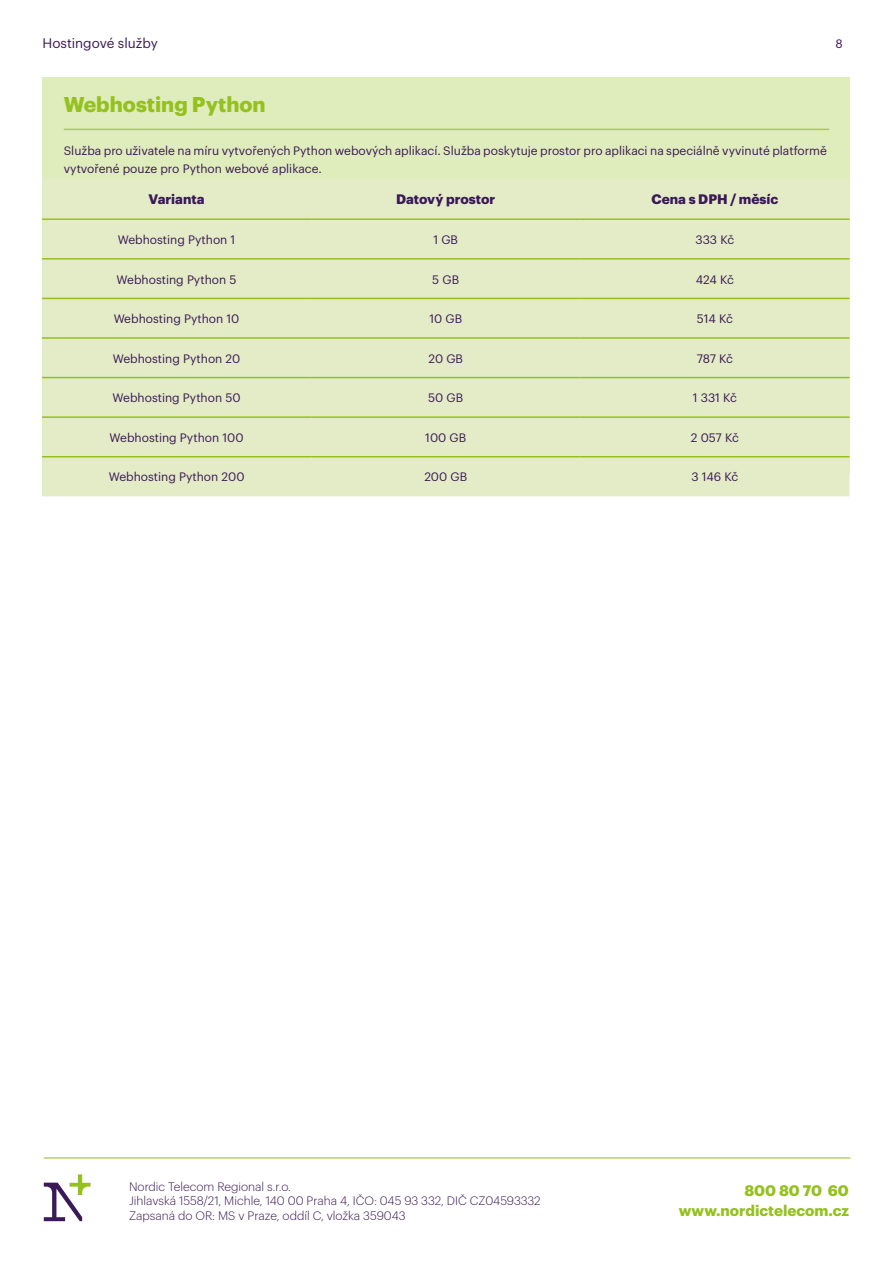
<style>
.page{position:relative;width:893px;height:1263px;background:#fff}
.page>*{position:absolute;margin:0;border:0;box-sizing:border-box;transform-origin:0 0}
.t1{font:700 21px "Graphik";color:#95c11f}
.t2{font:700 15px "Graphik";color:#95c11f}
.t3{font:700 13.5px "Graphik";color:#3b1857}
.t4{font:13.5px "Graphik";color:#3b1857}
.t5{font:12px/18px "Graphik";color:#3b1857}
.t6{font:300 12px/14.4px "Graphik";color:#3b1857}
</style>
<div class="page">
<hr style="left:44px;top:1157px;width:806px;height:2px;background:#95c11f">
<svg style="left:44px;top:1174px;width:47px;height:47px"></svg>
<div style="left:43px;top:77px;width:807px;height:395px;background:#dfecbc"></div>
<hr style="left:64px;top:129px;width:765px;height:1px;background:#95c11f">
<div style="left:42px;top:178px;width:807px;height:318px;background:#e3ecc6"></div>
<hr style="left:42px;top:218px;width:269px;height:2px;background:#95c11f">
<hr style="left:311px;top:218px;width:269px;height:2px;background:#95c11f">
<hr style="left:580px;top:218px;width:269px;height:2px;background:#95c11f">
<hr style="left:42px;top:258px;width:269px;height:2px;background:#95c11f">
<hr style="left:311px;top:258px;width:269px;height:2px;background:#95c11f">
<hr style="left:580px;top:258px;width:269px;height:2px;background:#95c11f">
<hr style="left:42px;top:298px;width:269px;height:1px;background:#95c11f">
<hr style="left:311px;top:298px;width:269px;height:1px;background:#95c11f">
<hr style="left:580px;top:298px;width:269px;height:1px;background:#95c11f">
<hr style="left:42px;top:337px;width:269px;height:2px;background:#95c11f">
<hr style="left:311px;top:337px;width:269px;height:2px;background:#95c11f">
<hr style="left:580px;top:337px;width:269px;height:2px;background:#95c11f">
<hr style="left:42px;top:377px;width:269px;height:1px;background:#95c11f">
<hr style="left:311px;top:377px;width:269px;height:1px;background:#95c11f">
<hr style="left:580px;top:377px;width:269px;height:1px;background:#95c11f">
<hr style="left:42px;top:416px;width:269px;height:2px;background:#95c11f">
<hr style="left:311px;top:416px;width:269px;height:2px;background:#95c11f">
<hr style="left:580px;top:416px;width:269px;height:2px;background:#95c11f">
<hr style="left:42px;top:456px;width:269px;height:1px;background:#95c11f">
<hr style="left:311px;top:456px;width:269px;height:1px;background:#95c11f">
<hr style="left:580px;top:456px;width:269px;height:1px;background:#95c11f">
<p class="t4" style="left:43px;top:33px;width:117px">Hostingové služby</p>
<p class="t5" style="left:836px;top:34px;width:9px">8</p>
<h1 class="t1" style="left:64px;top:89px;width:203px">Webhosting Python</h1>
<p class="t5" style="left:64px;top:140px;width:765px">Služba pro uživatele na míru vytvořených Python webových aplikací. Služba poskytuje prostor pro aplikaci na speciálně vyvinuté platformě vytvořené pouze pro Python webové aplikace.</p>
<p class="t3" style="left:149px;top:189px;width:57px">Varianta</p>
<p class="t3" style="left:396px;top:189px;width:100px">Datový prostor</p>
<p class="t3" style="left:651px;top:189px;width:128px">Cena s DPH / měsíc</p>
<p class="t5" style="left:118px;top:230px;width:119px">Webhosting Python 1</p>
<p class="t5" style="left:433px;top:230px;width:26px">1 GB</p>
<p class="t5" style="left:696px;top:230px;width:40px">333 Kč</p>
<p class="t5" style="left:117px;top:269px;width:121px">Webhosting Python 5</p>
<p class="t5" style="left:432px;top:269px;width:28px">5 GB</p>
<p class="t5" style="left:696px;top:269px;width:40px">424 Kč</p>
<p class="t5" style="left:114px;top:309px;width:127px">Webhosting Python 10</p>
<p class="t5" style="left:429px;top:309px;width:34px">10 GB</p>
<p class="t5" style="left:697px;top:309px;width:38px">514 Kč</p>
<p class="t5" style="left:113px;top:348px;width:129px">Webhosting Python 20</p>
<p class="t5" style="left:428px;top:348px;width:36px">20 GB</p>
<p class="t5" style="left:697px;top:348px;width:38px">787 Kč</p>
<p class="t5" style="left:113px;top:388px;width:130px">Webhosting Python 50</p>
<p class="t5" style="left:428px;top:388px;width:37px">50 GB</p>
<p class="t5" style="left:693px;top:388px;width:46px">1 331 Kč</p>
<p class="t5" style="left:110px;top:427px;width:135px">Webhosting Python 100</p>
<p class="t5" style="left:425px;top:427px;width:42px">100 GB</p>
<p class="t5" style="left:691px;top:427px;width:49px">2 057 Kč</p>
<p class="t5" style="left:109px;top:467px;width:137px">Webhosting Python 200</p>
<p class="t5" style="left:424px;top:467px;width:44px">200 GB</p>
<p class="t5" style="left:691px;top:467px;width:48px">3 146 Kč</p>
<p class="t6" style="left:129px;top:1178px;width:163px">Nordic Telecom Regional s.r.o.</p>
<p class="t2" style="left:744px;top:1179px;width:106px">800 80 70 60</p>
<p class="t6" style="left:129px;top:1193px;width:413px">Jihlavská 1558/21, Michle, 140 00 Praha 4, IČO: 045 93 332, DIČ CZ04593332<br>Zapsaná do OR: MS v Praze, oddíl C, vložka 359043</p>
<p class="t2" style="left:679px;top:1199px;width:172px">www.nordictelecom.cz</p>
</div>
